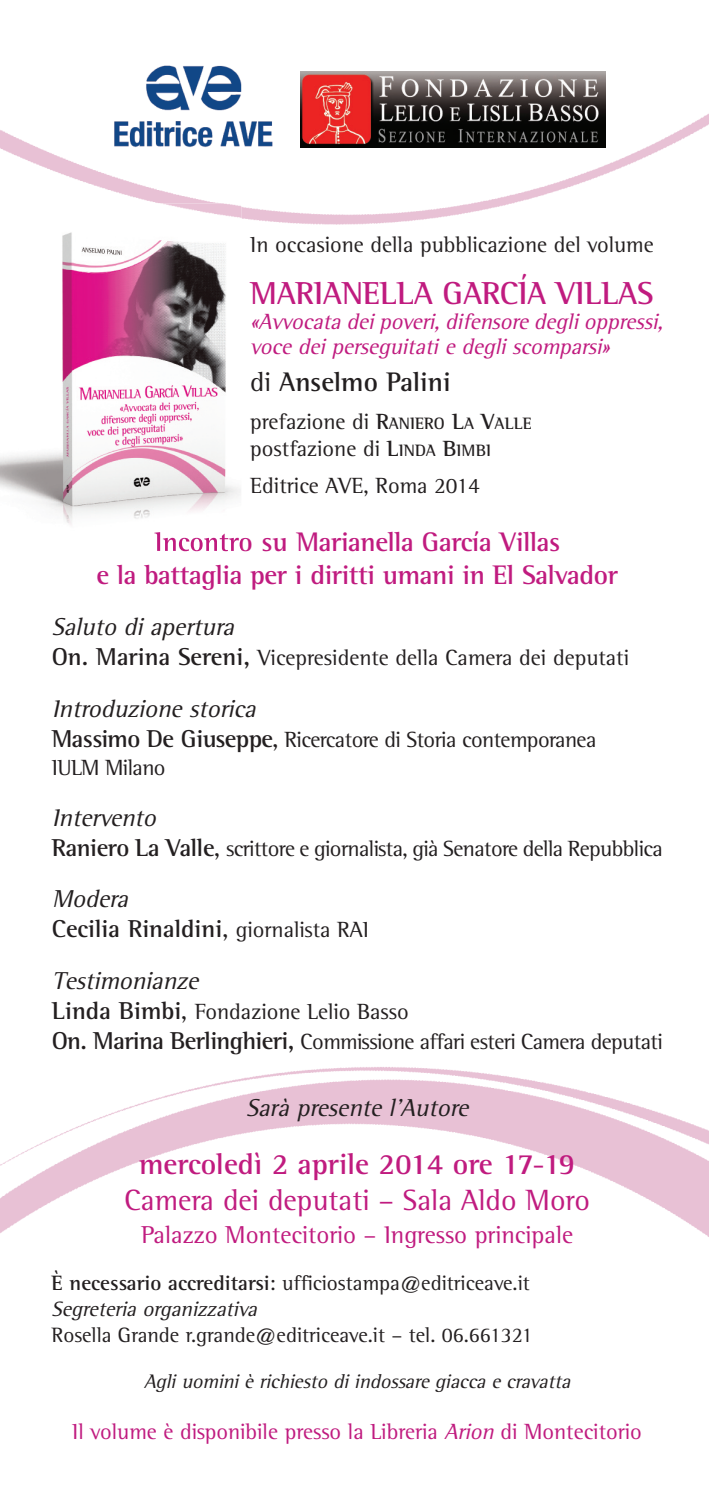
<style>
.page{position:relative;width:709px;height:1489px;background:#fff}
.page>*{position:absolute;margin:0;border:0;box-sizing:border-box;transform-origin:0 0}
.t1{font:700 32.5px "Rotis Semi Serif";letter-spacing:-.015em;color:#c01b7f}
.t2{font:30px/36px "Rotis Semi Serif";color:#c01b7f;text-align:center}
.t3{font:700 27.5px/33px "Rotis Semi Serif";letter-spacing:-.015em;color:#c01b7f;text-align:center}
.t4{font:700 27.5px "Rotis Semi Serif";color:#231f20}
.t5{font:italic 25px "Rotis Semi Serif";color:#231f20}
.t6{font:25px "Rotis Semi Serif";color:#c01b7f}
.t7{font:700 25px/30px "Rotis Semi Serif";color:#231f20}
.t8{font:22.5px/28.2px "Rotis Semi Serif";letter-spacing:-.02em;color:#231f20}
.t9{font:22.5px/27px "Rotis Semi Serif";color:#231f20}
.t10{font:italic 22.5px/25px "Rotis Semi Serif";color:#c01b7f}
.t11{font:22.5px "Rotis Semi Serif";color:#c01b7f}
.t12{font:21.25px/25.5px "Rotis Semi Serif";color:#231f20}
.t13{font:italic 20px "Rotis Semi Serif";color:#231f20}
.s1{font-weight:400}
.s2{font-weight:700}
.s3{font-weight:700;font-size:17px}
.s4{font-weight:700;font-size:25px}
.s5{font-size:25px}
.s6{font-weight:400;font-style:italic}
.s7{font-weight:400;font-size:22.5px}
.s8{font-style:italic}
</style>
<div class="page">
<img style="left:0;top:1067px;width:709px;height:170px">
<img style="left:0;top:71px;width:709px;height:154px">
<img style="left:107px;top:65px;width:167px;height:89px">
<img style="left:301px;top:71px;width:305px;height:76px">
<img style="left:0;top:203px;width:241px;height:349px">
<img style="left:120px;top:203px;width:121px;height:27px">
<img style="left:154px;top:532px;width:87px;height:19px">
<p class="t9" style="left:250px;top:233px;width:405px">In occasione della pubblicazione del volume</p>
<h1 class="t1" style="left:250px;top:282px;width:404px">MARIANELLA GARCÍA VILLAS</h1>
<p class="t10" style="left:250px;top:311px;width:418px">«Avvocata dei p overi, difensore degli oppressi, voce dei perseguitati e degli scomparsi»</p>
<p class="t4" style="left:250px;top:373px;width:202px"><span class="s1">di</span> Anselmo Palini</p>
<p class="t9" style="left:250px;top:410px;width:283px">prefazione di <span class="s2">R</span><span class="s3">ANIERO</span> <span class="s2">L</span><span class="s3">A</span> <span class="s2">V</span><span class="s3">ALLE </span>postfazione di <span class="s2">L</span><span class="s3">INDA</span> <span class="s2">B</span><span class="s3">IMBI</span></p>
<p class="t9" style="left:250px;top:474px;width:231px">Editrice AVE, Roma 2014</p>
<p class="t3" style="left:97px;top:528px;width:523px">Incontro su Marianella García Villas<br>e la battaglia per i diritti umani in El Salvador</p>
<p class="t5" style="left:52px;top:618px;width:188px">Saluto di ap ertura</p>
<p class="t9" style="left:52px;top:646px;width:579px"><span class="s4">On. Marina Sereni,</span> Vicepresidente della Camera dei deputati</p>
<p class="t5" style="left:52px;top:699px;width:210px">Introduzione storica</p>
<p class="t8" style="left:52px;top:727px;width:546px"><span class="s4">Massimo De Giuseppe</span><span class="s5">,</span> Ricercatore di Storia contemporanea<br>IULM Milano</p>
<p class="t5" style="left:52px;top:809px;width:110px">Intervento</p>
<p class="t8" style="left:52px;top:836px;width:612px"><span class="s4">Raniero La Valle</span><span class="s5">,</span> scrittore e giornalista, già Senatore della Repubblica</p>
<p class="t7" style="left:52px;top:886px;width:319px"><span class="s6">Modera<br></span>Cecilia Rinaldini<span class="s1">,</span> <span class="s7">giornalista RAI</span></p>
<p class="t5" style="left:52px;top:971px;width:153px">Testimonianze</p>
<p class="t8" style="left:52px;top:998px;width:612px;line-height:30px"><span class="s4">Linda Bimbi</span><span class="s5">,</span> Fondazione Lelio Basso<br><span class="s4">On. Marina Berlinghieri,</span> Commissione affari esteri Camera deputati</p>
<p class="t5" style="left:246px;top:1098px;width:228px">Sarà presente l’Autore</p>
<h2 class="t2" style="left:124px;top:1148px;width:467px"><span class="s2">mercoledì 2 aprile 2014 ore 17</span>-<span class="s2">19<br></span>Camera dei deputati – Sala Aldo Moro</h2>
<p class="t6" style="left:141px;top:1225px;width:433px">Palazzo Montecitorio – Ingresso principale</p>
<p class="t12" style="left:52px;top:1272px;width:480px"><span class="s2">È necessario accreditarsi</span>: ufficiostampa@editriceave.it<br><span class="s8">Segreteria organizzativa</span></p>
<p class="t12" style="left:52px;top:1323px;width:482px">Rosella Grande r.grande@editriceave.it – tel. 06.661321</p>
<p class="t13" style="left:144px;top:1374px;width:431px">Agli uomini è richiesto di indossare giacca e cravatta</p>
<p class="t11" style="left:72px;top:1423px;width:571px">Il volume è disponibile presso la Libreria <span class="s8">Arion</span> di Montecitorio</p>
</div>
